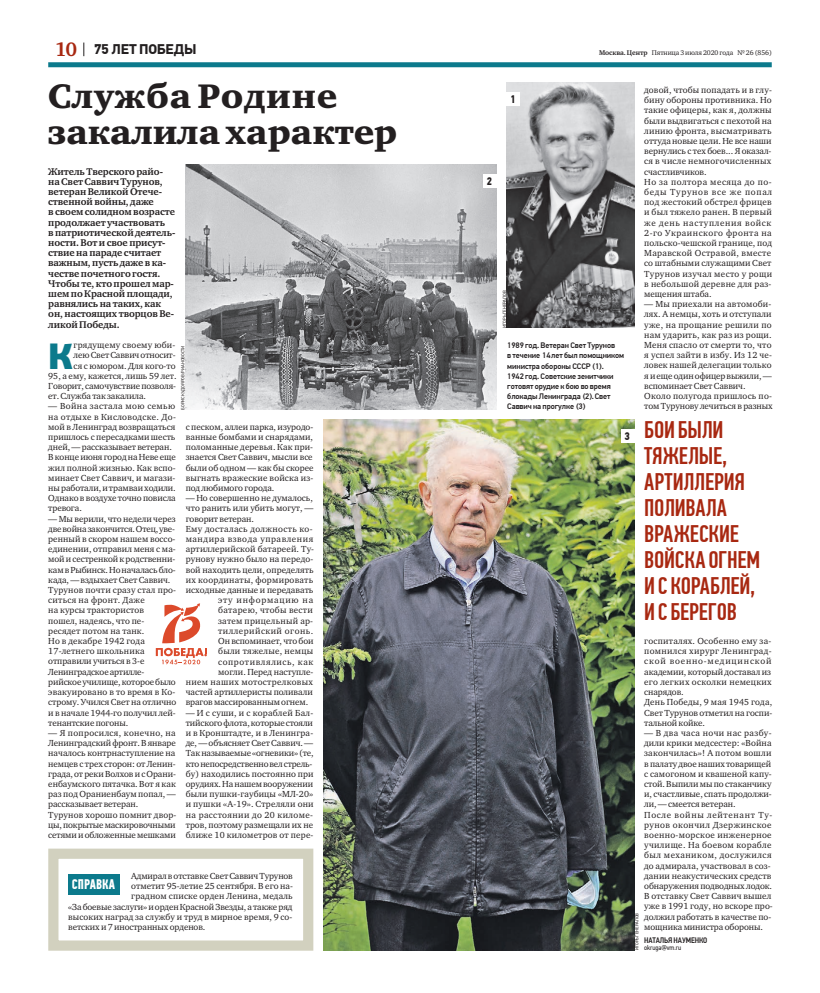
<style>
.page{position:relative;width:820px;height:993px;background:#fff}
.page>*{position:absolute;margin:0;border:0;box-sizing:border-box;transform-origin:0 0}
.t1{font:900 36.2px "PF Din Text Pro";color:#0c7a8c}
.t2{font:35px/36px "Charter ITC Black";letter-spacing:-.005em;color:#231f20}
.t3{font:500 24px/26px "PF Din Text Comp Pro";letter-spacing:-.005em;color:#a82811}
.t4{font:700 14px "PF Din Text Pro";letter-spacing:-.015em;color:#231f20}
.t5{font:700 13.9px "PF Din Text Comp Pro";letter-spacing:-.005em;color:#fff}
.t6{font:700 11px "PF Din Text Cond Pro";color:#231f20}
.t7{font:700 10px/10.2px "Charter ITC";letter-spacing:-.01em;color:#231f20}
.t8{font:9px/10.2px "Charter ITC";letter-spacing:.005em;color:#231f20}
.t9{font:9px/10.2px "Charter ITC";letter-spacing:.025em;color:#231f20}
.t10{font:9px "Charter ITC";letter-spacing:-.015em;color:#231f20}
.t11{font:9px "Charter ITC";letter-spacing:.035em;color:#231f20}
.t12{font:9px "Charter ITC";letter-spacing:.04em;color:#231f20}
.t13{font:9px "Charter ITC";letter-spacing:.055em;color:#231f20}
.t14{font:9px "Charter ITC";letter-spacing:.05em;color:#231f20}
.t15{font:9px "Charter ITC";letter-spacing:.065em;color:#231f20}
.t16{font:9px "Charter ITC";letter-spacing:.085em;color:#231f20}
.t17{font:500 8px/10.2px "PF Din Text Pro";letter-spacing:-.01em;color:#231f20}
.t18{font:500 8px "PF Din Text Cond Pro";letter-spacing:-.01em;color:#231f20}
.t19{font:7px "Charter ITC";letter-spacing:-.01em;color:#231f20}
.t20{font:7px "PF Din Text Cond Pro";letter-spacing:-.01em;color:#231f20}
.t21{font:4.5px "PF Din Text Pro";color:#231f20}
.s1{font-family:"Charter ITC";font-size:20px;color:#a82811}
.s2{font-weight:700}
</style>
<div class="page">
<div style="left:48px;top:62px;width:723px;height:5px;background:#0c7a8c"></div>
<svg style="left:83px;top:43px;width:1px;height:13px"></svg>
<img style="left:186px;top:164px;width:310px;height:245px">
<img style="left:323px;top:419px;width:311px;height:531px">
<img style="left:506px;top:83px;width:128px;height:244px">
<div style="left:48px;top:848px;width:265px;height:102px;background:#fff;border:10px solid #d2d1bf"></div>
<div style="left:68px;top:873px;width:52px;height:20px;background:#0c7a8c"></div>
<svg style="left:156px;top:603px;width:51px;height:61px"></svg>
<div style="left:483px;top:174px;width:13px;height:13px;background:#fff"></div>
<div style="left:620px;top:429px;width:14px;height:13px;background:#fff"></div>
<div style="left:506px;top:93px;width:13px;height:13px;background:#fff"></div>
<p class="t4" style="left:55px;top:44px;width:143px"><span class="s1">10</span> 75 ЛЕТ ПОБЕДЫ</p>
<p class="t19" style="left:598px;top:48px;width:174px"><span class="s2">Москва. Центр</span> Пятница 3 июля 2020 года № 26 (856)</p>
<p class="t2" style="left:48px;top:79px;width:350px">Служба Родине закалила характер</p>
<p class="t7" style="left:48px;top:166px;width:128px">Житель Тверского райо&shy;на Свет Саввич Турунов, ветеран Великой Отече&shy;ственной войны, даже<br>в своем солидном возрасте продолжает участвовать<br>в патриотической деятель&shy;ности. Вот и свое присут&shy;ствие на параде считает важным, пусть даже в ка&shy;честве почетного гостя.<br>Чтобы те, кто прошел мар&shy;шем по Красной площади, равнялись на таких, как он, настоящих творцов Ве&shy;ликой Победы.</p>
<p class="t1" style="left:48px;top:341px;width:27px">К</p>
<p class="t9" style="left:74px;top:340px;width:103px">грядущему своему юби-</p>
<p class="t21" style="left:181px;top:409px;width:66px;rotate:-90deg">БОРИС КУДОЯРОВ/РИАНОВОСТИ</p>
<p class="t10" style="left:74px;top:349px;width:103px">лею Свет Саввич относит-</p>
<p class="t8" style="left:74px;top:360px;width:103px">ся с юмором. Для кого-то</p>
<p class="t8" style="left:48px;top:370px;width:130px">95, а ему, кажется, лишь 59 лет.</p>
<p class="t8" style="left:48px;top:380px;width:129px">Говорит, самочувствие позволя-</p>
<p class="t8" style="left:48px;top:391px;width:99px">ет. Служба так закалила.</p>
<p class="t8" style="left:48px;top:401px;width:129px">— Война застала мою семью на отдыхе в Кисловодске. До&shy;мой в Ленинград возвращаться пришлось с пересадками шесть дней, — рассказывает ветеран.<br>В конце июня город на Неве еще жил полной жизнью. Как вспо&shy;минает Свет Саввич, и магази&shy;ны работали, и трамваи ходили.<br>Однако в воздухе точно повисла тревога.</p>
<p class="t8" style="left:48px;top:513px;width:129px">— Мы верили, что недели через две война закончится. Отец, уве&shy;ренный в скором нашем воссо&shy;единении, отправил меня с ма&shy;мой и сестренкой к родственни&shy;кам в Рыбинск. Но началась бло&shy;када, — вздыхает Свет Саввич.<br>Турунов почти сразу стал про&shy;ситься на фронт. Даже<br>на курсы трактористов<br>пошел, надеясь, что пе&shy;ресядет потом на танк.<br>Но в декабре 1942 года<br>17-летнего школьника отправили учиться в 3-е<br>Ленинградское артилле&shy;рийское училище, которое было эвакуировано в то время в Ко&shy;строму. Учился Свет на отлично и в начале 1944-го получил лей&shy;тенантские погоны.</p>
<p class="t8" style="left:48px;top:727px;width:130px">— Я попросился, конечно, на<br>Ленинградский фронт. В январе началось контрнаступление на немцев с трех сторон: от Ленин&shy;града, от реки Волхов и с Орани&shy;енбаумского пятачка. Вот я как раз под Ораниенбаум попал, — рассказывает ветеран.<br>Турунов хорошо помнит двор&shy;цы, покрытые маскировочными сетями и обложенные мешками</p>
<p class="t8" style="left:186px;top:421px;width:129px;text-align:justify">с песком, аллеи парка, изуродо&shy;ванные бомбами и снарядами, поломанные деревья. Как при&shy;знается Свет Саввич, мысли все были об одном — как бы скорее выгнать вражеские войска из&shy;под любимого города.</p>
<p class="t8" style="left:186px;top:493px;width:129px">— Но совершенно не думалось,</p>
<p class="t8" style="left:186px;top:503px;width:129px">что ранить или убить могут, —</p>
<p class="t8" style="left:186px;top:513px;width:70px">говорит ветеран.</p>
<p class="t12" style="left:186px;top:523px;width:128px">Ему досталась должность ко-</p>
<p class="t13" style="left:186px;top:533px;width:129px">мандира взвода управления</p>
<p class="t8" style="left:186px;top:544px;width:130px">артиллерийской батареей. Ту-</p>
<p class="t8" style="left:186px;top:554px;width:129px">рунову нужно было на передо-</p>
<p class="t8" style="left:186px;top:564px;width:129px">вой находить цели, определять</p>
<p class="t9" style="left:186px;top:574px;width:129px">их координаты, формировать</p>
<p class="t8" style="left:186px;top:584px;width:129px">исходные данные и передавать</p>
<p class="t16" style="left:218px;top:594px;width:97px">эту информацию на</p>
<p class="t11" style="left:218px;top:604px;width:96px">батарею, чтобы вести</p>
<p class="t9" style="left:218px;top:615px;width:96px">затем прицельный ар-</p>
<p class="t14" style="left:218px;top:625px;width:96px">тиллерийский огонь.</p>
<p class="t8" style="left:218px;top:635px;width:97px">Он вспоминает, что бои</p>
<p class="t9" style="left:218px;top:646px;width:96px">были тяжелые, немцы</p>
<p class="t15" style="left:218px;top:655px;width:97px">сопротивлялись, как</p>
<p class="t8" style="left:218px;top:666px;width:97px">могли. Перед наступле-</p>
<p class="t11" style="left:186px;top:676px;width:129px">нием наших мотострелковых</p>
<p class="t8" style="left:186px;top:686px;width:128px">частей артиллеристы поливали</p>
<p class="t8" style="left:186px;top:697px;width:124px">врагов массированным огнем.</p>
<p class="t8" style="left:186px;top:707px;width:129px">— И с суши, и с кораблей Бал&shy;тийского флота, которые стояли и в Кронштадте, и в Ленингра&shy;де, — объясняет Свет Саввич. —<br>Так называемые «огневики» (те, кто непосредственно вел стрель&shy;бу) находились постоянно при орудиях. На нашем вооружении были пушки-гаубицы «МЛ-20» и пушки «А-19». Стреляли они на расстоянии до 20 киломе&shy;тров, поэтому размещали их не ближе 10 километров от пере-</p>
<p class="t10" style="left:131px;top:870px;width:163px">Адмирал в отставке Свет Саввич Турунов</p>
<p class="t8" style="left:131px;top:880px;width:163px">отметит 95-летие 25 сентября. В его на-</p>
<p class="t8" style="left:131px;top:890px;width:163px">градном списке орден Ленина, медаль</p>
<p class="t8" style="left:68px;top:901px;width:226px">«За боевые заслуги» и орден Красной Звезды, а также ряд</p>
<p class="t8" style="left:68px;top:911px;width:225px">высоких наград за службу и труд в мирное время, 9 со-</p>
<p class="t8" style="left:68px;top:921px;width:139px">ветских и 7 иностранных орденов.</p>
<p class="t5" style="left:72px;top:878px;width:45px">СПРАВКА</p>
<p class="t6" style="left:486px;top:174px;width:7px">2</p>
<p class="t6" style="left:510px;top:93px;width:7px">1</p>
<p class="t21" style="left:502px;top:328px;width:39px;rotate:-90deg">ИГОРЬ ГЕНЕРАЛОВ</p>
<p class="t17" style="left:507px;top:340px;width:118px">1989 год. Ветеран Свет Турунов<br>в течение 14 лет был помощником министра обороны СССР (1).<br>1942 год. Советские зенитчики готовят орудие к бою во время блокады Ленинграда (2). Свет<br>Саввич на прогулке (3)</p>
<p class="t6" style="left:624px;top:429px;width:7px">3</p>
<p class="t8" style="left:644px;top:85px;width:129px">довой, чтобы попадать и в глу&shy;бину обороны противника. Но такие офицеры, как я, должны были выдвигаться с пехотой на линию фронта, высматривать оттуда новые цели. Не все наши вернулись с тех боев... Я оказал&shy;ся в числе немногочисленных счастливчиков.<br>Но за полтора месяца до по&shy;беды Турунов все же попал под жестокий обстрел фрицев и был тяжело ранен. В первый же день наступления войск<br>2-го Украинского фронта на польско-чешской границе, под<br>Маравской Остравой, вместе со штабными служащими Свет<br>Турунов изучал место у рощи в небольшой деревне для раз&shy;мещения штаба.</p>
<p class="t8" style="left:644px;top:299px;width:130px">— Мы приехали на автомоби&shy;лях. А немцы, хоть и отступали уже, на прощание решили по нам ударить, как раз из рощи.<br>Меня спасло от смерти то, что я успел зайти в избу. Из 12 че&shy;ловек нашей делегации только я и еще один офицер выжили, — вспоминает Свет Саввич.<br>Около полугода пришлось по&shy;том Турунову лечиться в разных</p>
<p class="t3" style="left:644px;top:419px;width:117px">БОИ БЫЛИ<br>ТЯЖЕЛЫЕ,<br>АРТИЛЛЕРИЯ<br>ПОЛИВАЛА<br>ВРАЖЕСКИЕ<br>ВОЙСКА ОГНЕМ<br>И С КОРАБЛЕЙ,<br>И С БЕРЕГОВ</p>
<p class="t9" style="left:644px;top:635px;width:129px">госпиталях. Особенно ему за&shy;помнился хирург Ленинград&shy;ской военно-медицинской академии, который доставал из его легких осколки немецких снарядов.<br>День Победы, 9 мая 1945 года,<br>Свет Турунов отметил на госпи&shy;тальной койке.</p>
<p class="t8" style="left:644px;top:727px;width:130px">— В два часа ночи нас разбу&shy;дили крики медсестер: «Война закончилась»! А потом вошли в палату двое наших товарищей с самогоном и квашеной капу&shy;стой. Выпили мы по стаканчику и, счастливые, спать продолжи&shy;ли, — смеется ветеран.<br>После войны лейтенант Ту&shy;рунов окончил Дзержинское военно-морское инженерное училище. На боевом корабле был механиком, дослужился до адмирала, участвовал в соз&shy;дании неакустических средств обнаружения подводных лодок.<br>В отставку Свет Саввич вышел уже в 1991 году, но вскоре про&shy;должил работать в качестве по&shy;мощника министра обороны.</p>
<p class="t18" style="left:644px;top:934px;width:65px">НАТАЛЬЯ НАУМЕНКО</p>
<p class="t20" style="left:644px;top:943px;width:38px">okruga@vm.ru</p>
<p class="t21" style="left:635px;top:950px;width:39px;rotate:-90deg">ИГОРЬ ГЕНЕРАЛОВ</p>
</div>
